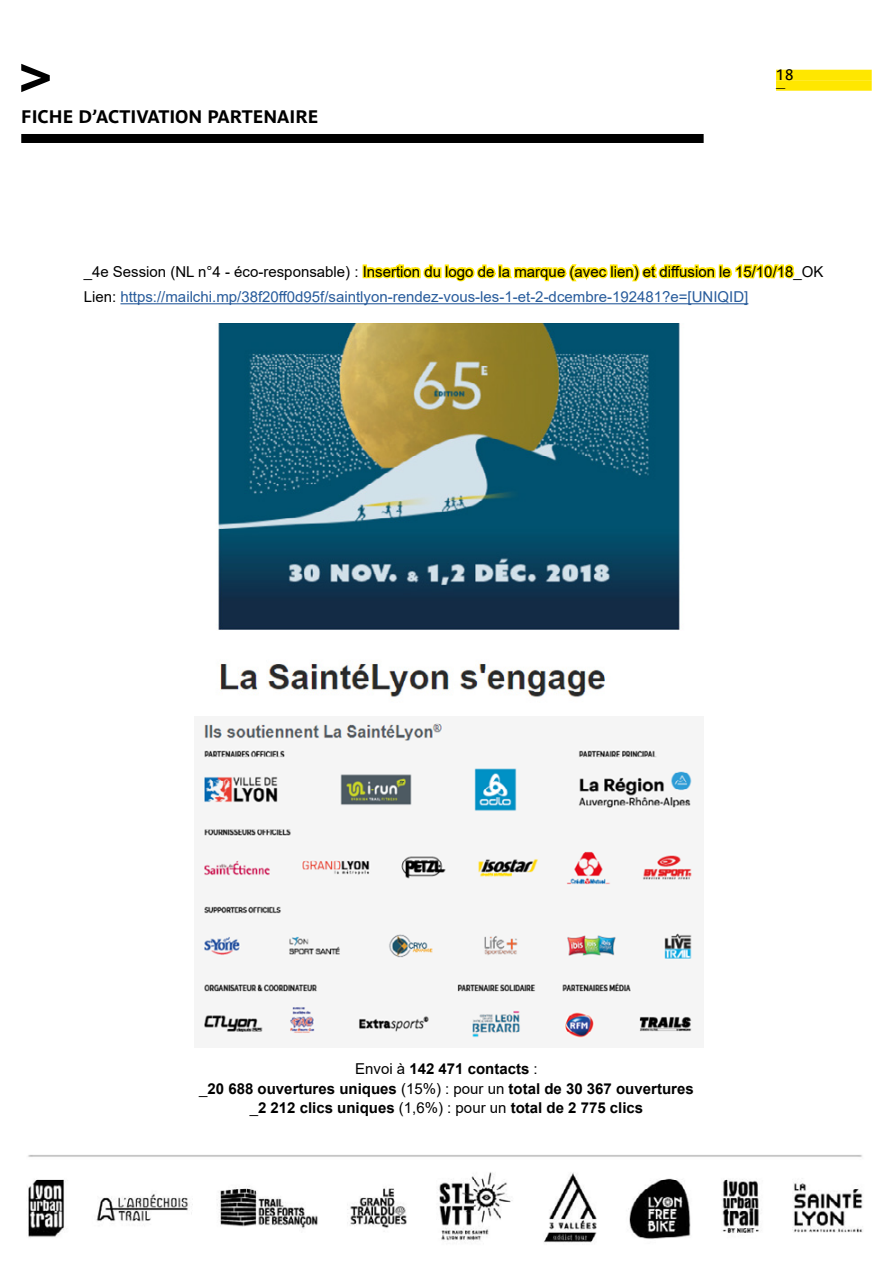
<style>
.page{position:relative;width:893px;height:1263px;background:#fff}
.page>*{position:absolute;margin:0;border:0;box-sizing:border-box;transform-origin:0 0}
.t1{font:700 18px "Parisine Pro";color:#000}
.t2{font:15px/25.5px "Arial";color:#000}
.t3{font:700 15px/19.5px "Arial";color:#000;text-align:center}
.t4{font:15px "Parisine Pro";color:#000}
.t5{font:9px "Parisine Pro";color:#000}
.s1{color:#275b9b}
.s2{font-weight:400}
</style>
<div class="page">
<div style="left:776px;top:70px;width:96px;height:10px;background:#ffe700"></div>
<div style="left:776px;top:80px;width:96px;height:11px;background:#ffe700"></div>
<div style="left:21px;top:134px;width:683px;height:9px;background:#000"></div>
<svg style="left:21px;top:64px;width:29px;height:28px"></svg>
<img style="left:27px;top:1155px;width:836px;height:88px">
<img style="left:218px;top:323px;width:462px;height:374px">
<img style="left:203px;top:723px;width:490px;height:316px">
<hr style="left:120px;top:303px;width:628px;height:1px;background:#275b9b">
<div style="left:363px;top:264px;width:4px;height:14px;border:3px solid #ffe700"></div>
<svg style="left:365px;top:263px;width:430px;height:19px"></svg>
<p class="t1" style="left:21px;top:103px;width:299px">FICHE D’ACTIVATION PARTENAIRE</p>
<p class="t4" style="left:776px;top:64px;width:19px">18</p>
<p class="t5" style="left:776px;top:81px;width:11px">—</p>
<p class="t2" style="left:84px;top:259px;width:741px">_4e Session (NL n°4 - éco-responsable) : Insertion du logo de la marque (avec lien) et diffusion le 15/10/18_OK<br>Lien: <span class="s1">https://mailchi.mp/38f20ff0d95f/saintlyon-rendez-vous-les-1-et-2-dcembre-192481?e=[UNIQID]</span></p>
<p class="t3" style="left:199px;top:1059px;width:496px"><span class="s2">Envoi à</span> 142 471 contacts <span class="s2">:<br>_</span>20 688 ouvertures uniques <span class="s2">(15%) : pour un</span> total de 30 367 ouvertures <span class="s2">_</span>2 212 clics uniques <span class="s2">(1,6%) : pour un</span> total de 2 775 clics</p>
</div>
